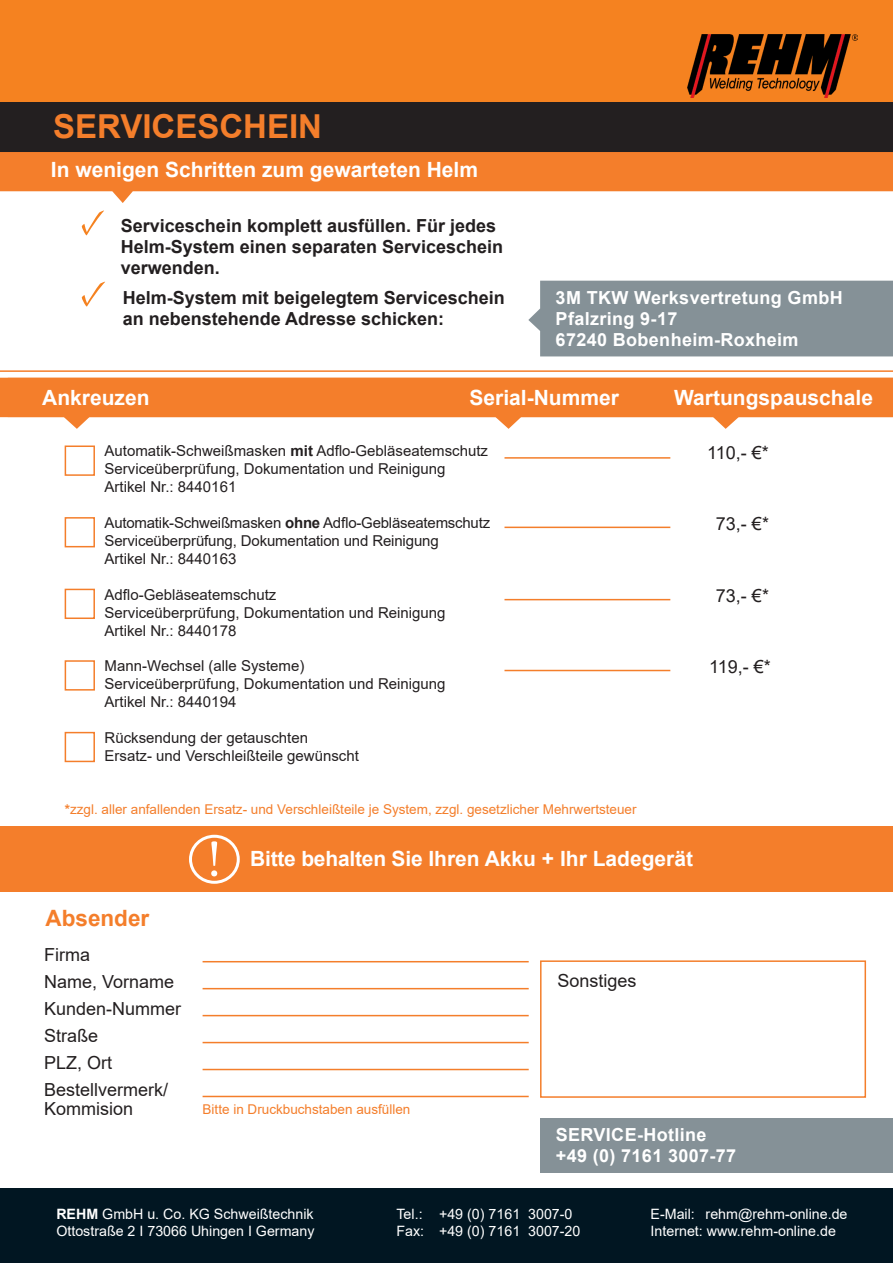
<style>
.page{position:relative;width:893px;height:1263px;background:#fff}
.page>*{position:absolute;margin:0;border:0;box-sizing:border-box;transform-origin:0 0}
.t1{font:700 33px "Arial";color:#f47e2b}
.t2{font:700 22.5px "Arial";color:#f47e2b}
.t3{font:700 21px "Arial";color:#fff}
.t4{font:700 18px/21px "Arial";color:#231f20}
.t5{font:18px "Arial";color:#231f20}
.t6{font:700 18px "Arial";letter-spacing:.02em;color:#fff}
.t7{font:15px/18px "Arial";color:#231f20}
.t8{font:14.25px/17.1px "Arial";color:#fff}
.t9{font:13.5px "Arial";color:#f47e2b}
.s1{font-weight:700}
</style>
<div class="page">
<div style="left:0;top:0;width:893px;height:106px;background:#f58220"></div>
<div style="left:0;top:1188px;width:893px;height:75px;background:#011622"></div>
<img style="left:688px;top:35px;width:169px;height:63px">
<div style="left:0;top:103px;width:893px;height:51px;background:#231f20"></div>
<div style="left:0;top:826px;width:893px;height:66px;background:#f47e2b"></div>
<div style="left:189px;top:835px;width:51px;height:49px;border:3px solid #fff;border-radius:50%"></div>
<svg style="left:211px;top:841px;width:6px;height:35px"></svg>
<div style="left:540px;top:1118px;width:353px;height:55px;background:#859197"></div>
<svg style="left:0;top:152px;width:893px;height:51px;fill:#f47e2b"></svg>
<svg style="left:82px;top:210px;width:22px;height:25px"></svg>
<svg style="left:82px;top:282px;width:23px;height:24px"></svg>
<hr style="left:0;top:370px;width:893px;height:2px;background:#f47e2b">
<svg style="left:0;top:378px;width:893px;height:51px;fill:#f47e2b"></svg>
<div style="left:65px;top:445px;width:30px;height:31px;border:2px solid #f47e2b"></div>
<div style="left:65px;top:589px;width:30px;height:30px;border:2px solid #f47e2b"></div>
<div style="left:65px;top:660px;width:30px;height:31px;border:2px solid #f47e2b"></div>
<div style="left:65px;top:732px;width:30px;height:30px;border:2px solid #f47e2b"></div>
<hr style="left:504px;top:457px;width:166px;height:2px;background:#f47e2b">
<hr style="left:504px;top:599px;width:166px;height:1px;background:#f47e2b">
<hr style="left:504px;top:670px;width:166px;height:1px;background:#f47e2b">
<div style="left:65px;top:517px;width:30px;height:30px;border:2px solid #f47e2b"></div>
<hr style="left:504px;top:527px;width:166px;height:1px;background:#f47e2b">
<div style="left:528px;top:281px;width:365px;height:75px;background:#859197"></div>
<hr style="left:203px;top:988px;width:326px;height:1px;background:#f47e2b">
<hr style="left:203px;top:961px;width:326px;height:1px;background:#f47e2b">
<hr style="left:203px;top:1042px;width:326px;height:1px;background:#f47e2b">
<hr style="left:203px;top:1015px;width:326px;height:1px;background:#f47e2b">
<hr style="left:203px;top:1069px;width:326px;height:1px;background:#f47e2b">
<hr style="left:203px;top:1096px;width:326px;height:1px;background:#f47e2b">
<div style="left:540px;top:960px;width:326px;height:138px;border:2px solid #f47e2b"></div>
<p class="t1" style="left:53px;top:103px;width:270px">SERVICESCHEIN</p>
<p class="t3" style="left:51px;top:155px;width:429px">In wenigen Schritten zum gewarteten Helm</p>
<p class="t4" style="left:121px;top:215px;width:384px">Serviceschein komplett ausfüllen. Für jedes<br>Helm-System einen separaten Serviceschein verwenden.</p>
<p class="t4" style="left:123px;top:287px;width:384px">Helm-System mit beigelegtem Serviceschein an nebenstehende Adresse schicken:</p>
<p class="t6" style="left:556px;top:285px;width:289px">3M TKW Werksvertretung GmbH</p>
<p class="t6" style="left:556px;top:306px;width:123px">Pfalzring 9-17</p>
<p class="t6" style="left:556px;top:327px;width:244px">67240 Bobenheim-Roxheim</p>
<p class="t3" style="left:42px;top:382px;width:109px">Ankreuzen</p>
<p class="t3" style="left:469px;top:382px;width:151px">Serial-Nummer</p>
<p class="t3" style="left:674px;top:382px;width:200px">Wartungspauschale</p>
<p class="t7" style="left:105px;top:442px;width:385px">Automatik-Schweißmasken <span class="s1">mit</span> Adflo-Gebläseatemschutz<br>Serviceüberprüfung, Dokumentation und Reinigung</p>
<p class="t7" style="left:105px;top:478px;width:133px">Artikel Nr.: 8440161</p>
<p class="t7" style="left:105px;top:514px;width:387px">Automatik-Schweißmasken <span class="s1">ohne</span> Adflo-Gebläseatemschutz<br>Serviceüberprüfung, Dokumentation und Reinigung</p>
<p class="t7" style="left:105px;top:550px;width:133px">Artikel Nr.: 8440163</p>
<p class="t7" style="left:105px;top:585px;width:173px">Adflo-Gebläseatemschutz</p>
<p class="t7" style="left:105px;top:603px;width:342px">Serviceüberprüfung, Dokumentation und Reinigung</p>
<p class="t7" style="left:105px;top:621px;width:133px">Artikel Nr.: 8440178</p>
<p class="t7" style="left:105px;top:657px;width:201px">Mann-Wechsel (alle Systeme)</p>
<p class="t7" style="left:105px;top:675px;width:342px">Serviceüberprüfung, Dokumentation und Reinigung</p>
<p class="t7" style="left:105px;top:693px;width:133px">Artikel Nr.: 8440194</p>
<p class="t7" style="left:105px;top:728px;width:205px">Rücksendung der getauschten</p>
<p class="t7" style="left:105px;top:746px;width:256px">Ersatz- und Verschleißteile gewünscht</p>
<p class="t9" style="left:65px;top:799px;width:573px"><span class="s1">*</span>zzgl. aller anfallenden Ersatz- und Verschleißteile je System, zzgl. gesetzlicher Mehrwertsteuer</p>
<p class="t2" style="left:45px;top:903px;width:105px">Absender</p>
<p class="t5" style="left:44px;top:942px;width:47px">Firma</p>
<p class="t5" style="left:44px;top:969px;width:132px">Name, Vorname</p>
<p class="t5" style="left:44px;top:996px;width:139px">Kunden-Nummer</p>
<p class="t5" style="left:44px;top:1023px;width:56px">Straße</p>
<p class="t5" style="left:44px;top:1050px;width:70px">PLZ, Ort</p>
<p class="t5" style="left:44px;top:1077px;width:126px">Bestellvermerk/</p>
<p class="t5" style="left:44px;top:1097px;width:91px">Kommision</p>
<p class="t3" style="left:250px;top:844px;width:444px">Bitte behalten Sie Ihren Akku + Ihr Ladegerät</p>
<p class="t9" style="left:203px;top:1100px;width:209px">Bitte in Druckbuchstaben ausfüllen</p>
<p class="t5" style="left:558px;top:968px;width:81px">Sonstiges</p>
<p class="t5" style="left:707px;top:440px;width:63px">110,- €*</p>
<p class="t5" style="left:716px;top:511px;width:55px">73,- €*</p>
<p class="t5" style="left:716px;top:583px;width:55px">73,- €*</p>
<p class="t5" style="left:709px;top:655px;width:63px">119,- €*</p>
<p class="t6" style="left:556px;top:1122px;width:152px">SERVICE-Hotline</p>
<p class="t6" style="left:556px;top:1143px;width:182px">+49 (0) 7161 3007-77</p>
<p class="t8" style="left:56px;top:1205px;width:260px"><span class="s1">REHM</span> GmbH u. Co. KG Schweißtechnik<br>Ottostraße 2 I 73066 Uhingen I Germany</p>
<p class="t8" style="left:396px;top:1205px;width:185px">Tel.: +49 (0) 7161 3007-0<br>Fax: +49 (0) 7161 3007-20</p>
<p class="t8" style="left:651px;top:1205px;width:198px">E-Mail: rehm@rehm-online.de<br>Internet: www.rehm-online.de</p>
</div>
